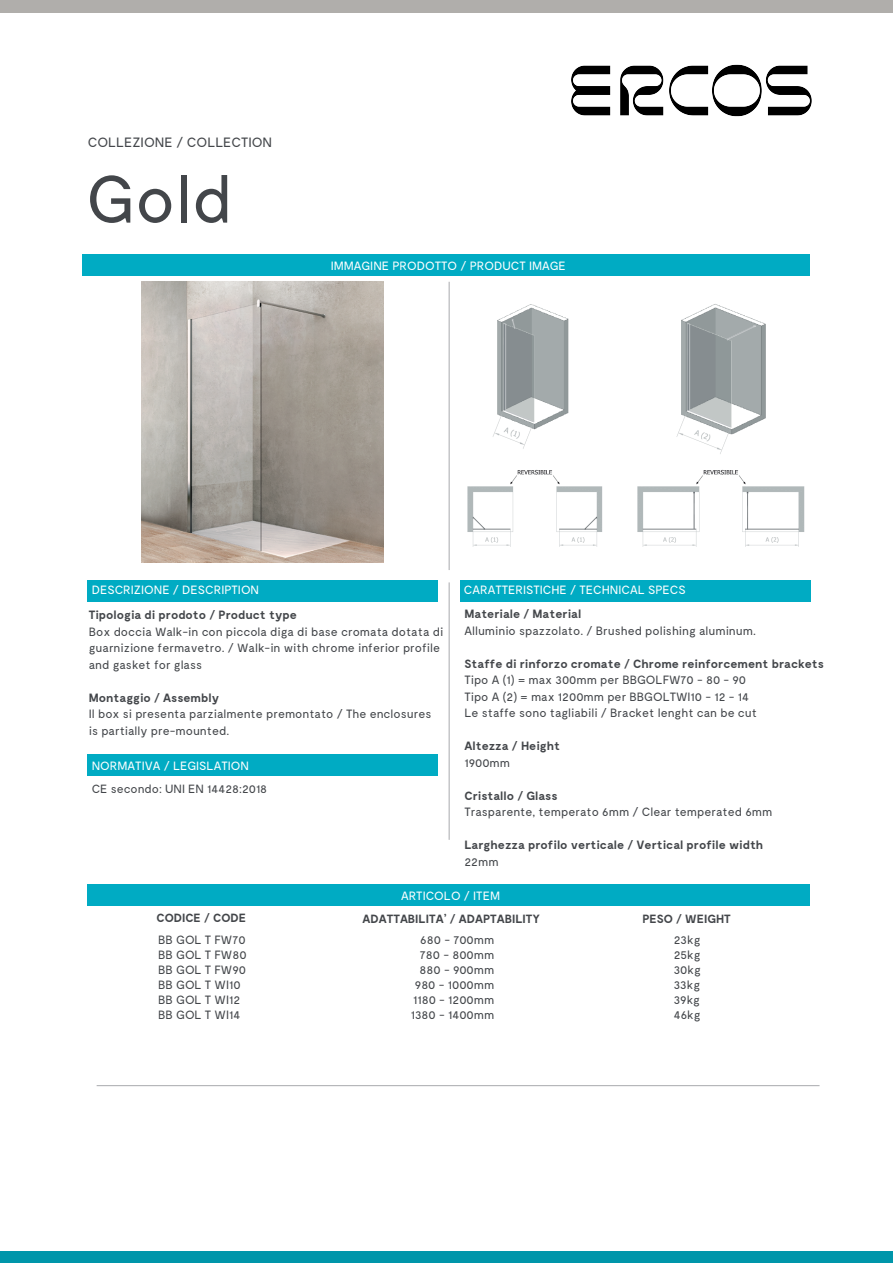
<style>
.page{position:relative;width:893px;height:1263px;background:#fff}
.page>*{position:absolute;margin:0;border:0;box-sizing:border-box;transform-origin:0 0}
.t1{font:67.05px "Moderat";color:#43464a}
.t2{font:13.5px "Moderat";color:#43464a}
.t3{font:12px/15px "Moderat";color:#43464a}
.t4{font:700 12px "Moderat";color:#43464a}
.t5{font:12px "Moderat";color:#fff}
.t6{font:700 11.85px "Moderat";color:#43464a}
.t7{font:11.85px "Moderat";color:#43464a}
</style>
<div class="page">
<div style="left:0;top:0;width:893px;height:12px;background:#b0aeab"></div>
<div style="left:0;top:1251px;width:893px;height:12px;background:#0096aa"></div>
<div style="left:88px;top:580px;width:350px;height:21px;background:#00abc3"></div>
<div style="left:460px;top:580px;width:350px;height:21px;background:#00abc3"></div>
<div style="left:83px;top:254px;width:727px;height:21px;background:#00abc3"></div>
<hr style="left:97px;top:1085px;width:722px;height:1px;background:#a8a9ad">
<hr style="left:449px;top:582px;width:1px;height:258px;background:#a8a9ad">
<hr style="left:449px;top:282px;width:1px;height:288px;background:#a8a9ad">
<div style="left:87px;top:885px;width:723px;height:21px;background:#00abc3"></div>
<div style="left:87px;top:754px;width:351px;height:22px;background:#00abc3"></div>
<img style="left:142px;top:282px;width:242px;height:280px">
<img style="left:467px;top:304px;width:338px;height:243px">
<img style="left:571px;top:64px;width:241px;height:53px">
<p class="t2" style="left:88px;top:135px;width:186px">COLLEZIONE / COLLECTION</p>
<h1 class="t1" style="left:86px;top:162px;width:148px">Gold</h1>
<p class="t5" style="left:331px;top:259px;width:237px">IMMAGINE PRODOTTO / PRODUCT IMAGE</p>
<p class="t5" style="left:92px;top:583px;width:169px">DESCRIZIONE / DESCRIPTION</p>
<p class="t5" style="left:464px;top:583px;width:223px">CARATTERISTICHE / TECHNICAL SPECS</p>
<p class="t4" style="left:89px;top:608px;width:210px">Tipologia di prodoto / Product type</p>
<p class="t3" style="left:89px;top:624px;width:356px;line-height:16.5px">Box doccia Walk-in con piccola diga di base cromata dotata di guarnizione fermavetro. / Walk-in with chrome inferior profile and gasket for glass</p>
<p class="t4" style="left:89px;top:690px;width:132px">Montaggio / Assembly</p>
<p class="t3" style="left:89px;top:706px;width:344px;line-height:16.5px">Il box si presenta parzialmente premontato / The enclosures is partially pre-mounted.</p>
<p class="t5" style="left:92px;top:758px;width:159px">NORMATIVA / LEGISLATION</p>
<p class="t7" style="left:92px;top:782px;width:177px">CE secondo: UNI EN 14428:2018</p>
<p class="t4" style="left:464px;top:607px;width:118px">Materiale / Material</p>
<p class="t3" style="left:464px;top:623px;width:293px">Alluminio spazzolato. / Brushed polishing aluminum.</p>
<p class="t4" style="left:464px;top:657px;width:361px">Staffe di rinforzo cromate / Chrome reinforcement brackets</p>
<p class="t3" style="left:464px;top:672px;width:294px;line-height:16.5px">Tipo A (1) = max 300mm per BBGOLFW70 - 80 - 90<br>Tipo A (2) = max 1200mm per BBGOLTWI10 - 12 - 14<br>Le staffe sono tagliabili / Bracket lenght can be cut</p>
<p class="t4" style="left:464px;top:739px;width:97px">Altezza / Height</p>
<p class="t3" style="left:464px;top:755px;width:47px">1900mm</p>
<p class="t4" style="left:464px;top:789px;width:95px">Cristallo / Glass</p>
<p class="t3" style="left:464px;top:805px;width:309px">Trasparente, temperato 6mm / Clear temperated 6mm</p>
<p class="t4" style="left:464px;top:838px;width:300px">Larghezza profilo verticale / Vertical profile width</p>
<p class="t3" style="left:464px;top:854px;width:36px">22mm</p>
<p class="t5" style="left:401px;top:888px;width:101px">ARTICOLO / ITEM</p>
<p class="t6" style="left:156px;top:911px;width:91px">CODICE / CODE</p>
<p class="t6" style="left:363px;top:912px;width:179px">ADATTABILITA’ / ADAPTABILITY</p>
<p class="t3" style="left:158px;top:933px;width:90px">BB GOL T FW70<br>BB GOL T FW80<br>BB GOL T FW90<br>BB GOL T WI10<br>BB GOL T WI12<br>BB GOL T WI14</p>
<p class="t3" style="left:411px;top:933px;width:85px;text-align:right">680 - 700mm<br>780 - 800mm<br>880 - 900mm<br>980 - 1000mm<br>1180 - 1200mm<br>1380 - 1400mm</p>
<p class="t6" style="left:642px;top:912px;width:90px">PESO / WEIGHT</p>
<p class="t3" style="left:674px;top:933px;width:29px;text-align:justify">23kg 25kg 30kg 33kg 39kg 46kg</p>
</div>
